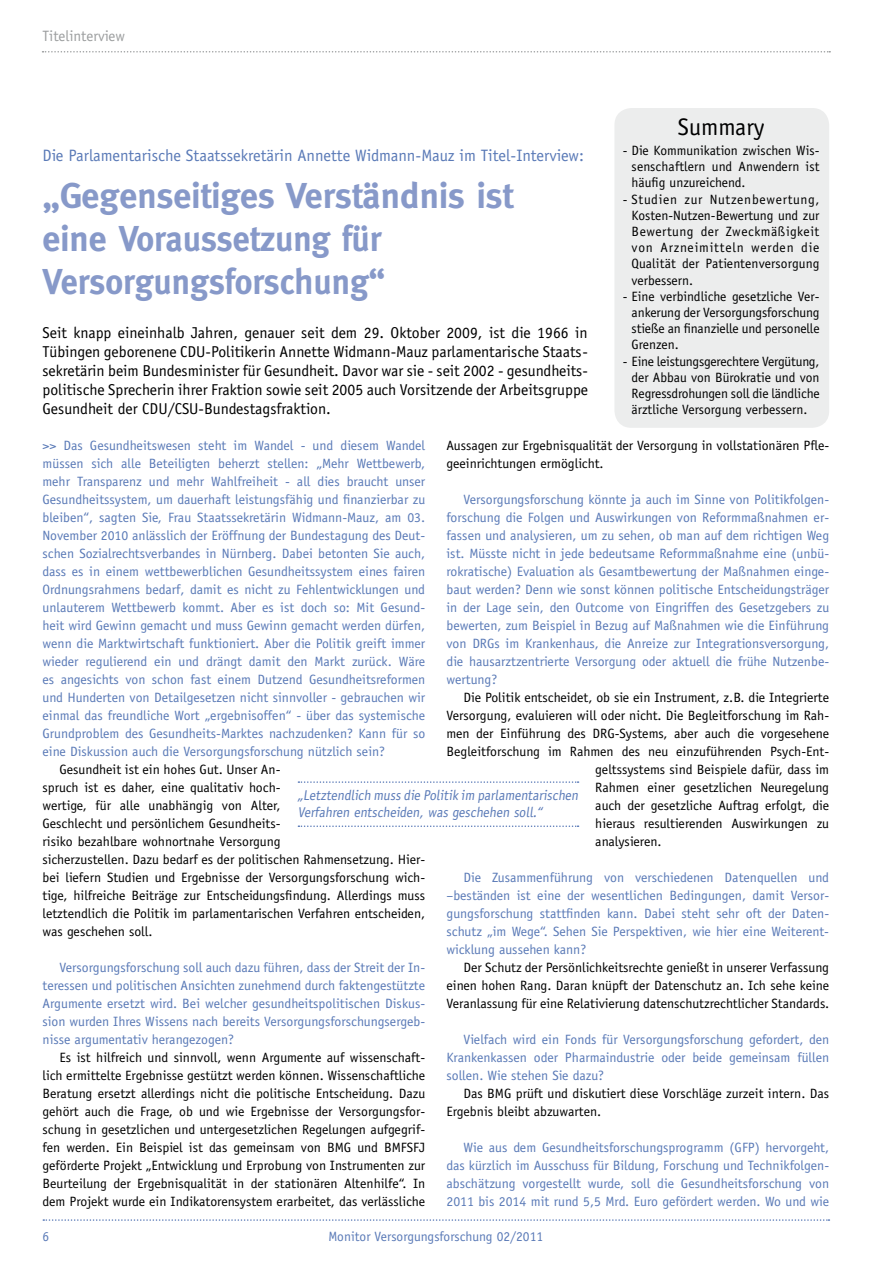
<style>
.page{position:relative;width:893px;height:1263px;background:#fff}
.page>*{position:absolute;margin:0;border:0;box-sizing:border-box;transform-origin:0 0}
.t1{font:700 36px/43.2px "Meta";color:#8799c9}
.t2{font:24px "Officina Sans";color:#000}
.t3{font:16.5px "Officina Sans";color:#5a7ab7}
.t4{font:15.75px/18.9px "Officina Sans";color:#000;text-align:justify}
.t5{font:15px "Officina Sans";color:#9c9e9f}
.t6{font:14.25px/17.1px "Officina Sans";color:#5a7ab7;scale:.96 1}
.t7{font:13.5px/18px "Officina Sans";color:#5a7ab7;text-align:justify}
.t8{font:13.5px/18px "Officina Sans";color:#000;text-align:justify}
</style>
<div class="page">
<svg style="left:43px;top:51px;width:787px;height:2px"></svg>
<svg style="left:43px;top:1219px;width:786px;height:2px"></svg>
<svg style="left:298px;top:781px;width:281px;height:2px"></svg>
<svg style="left:298px;top:825px;width:281px;height:2px"></svg>
<div style="left:614px;top:108px;width:215px;height:320px;background:#eceded;border-radius:17px"></div>
<p class="t5" style="left:43px;top:27px;width:84px">Titelinterview</p>
<h2 class="t2" style="left:678px;top:112px;width:88px">Summary</h2>
<p class="t8" style="left:632px;top:142px;width:189px;line-height:16.2px;text-indent:-9px">- Die Kommunikation zwischen Wis&shy;senschaftlern und Anwendern ist häufig unzureichend.</p>
<p class="t8" style="left:632px;top:191px;width:189px;line-height:16.2px;text-indent:-9px">- Studien zur Nutzenbewertung, Kosten-Nutzen-Bewertung und zur Bewertung der Zweckmäßigkeit von Arzneimitteln werden die Qualität der Patientenversorgung verbessern.</p>
<p class="t8" style="left:632px;top:288px;width:190px;line-height:16.2px;text-indent:-9px">- Eine verbindliche gesetzliche Ver&shy;ankerung der Versorgungsforschung stieße an finanzielle und personelle Grenzen.</p>
<p class="t8" style="left:632px;top:353px;width:189px;line-height:16.2px;text-indent:-9px">- Eine leistungsgerechtere Vergütung, der Abbau von Bürokratie und von Regressdrohungen soll die ländliche ärztliche Versorgung verbessern.</p>
<p class="t3" style="left:43px;top:145px;width:543px">Die Parlamentarische Staatssekretärin Annette Widmann-Mauz im Titel-Interview:</p>
<h1 class="t1" style="left:43px;top:174px;width:472px">„Gegenseitiges Verständnis ist eine Voraussetzung für<br>Versorgungsforschung“</h1>
<p class="t4" style="left:43px;top:323px;width:547px">Seit knapp eineinhalb Jahren, genauer seit dem 29. Oktober 2009, ist die 1966 in Tübingen geborenene CDU-Politikerin Annette Widmann-Mauz parlamentarische Staats&shy;sekretärin beim Bundesminister für Gesundheit. Davor war sie - seit 2002 - gesundheits&shy;politische Sprecherin ihrer Fraktion sowie seit 2005 auch Vorsitzende der Arbeitsgruppe Gesundheit der CDU/CSU-Bundestagsfraktion.</p>
<p class="t8" style="left:446px;top:436px;width:384px">Aussagen zur Ergebnisqualität der Versorgung in vollstationären Pfle&shy;geeinrichtungen ermöglicht.</p>
<p class="t7" style="left:446px;top:490px;width:384px;text-indent:17px">Versorgungsforschung könnte ja auch im Sinne von Politikfolgen&shy;forschung die Folgen und Auswirkungen von Reformmaßnahmen er&shy;fassen und analysieren, um zu sehen, ob man auf dem richtigen Weg ist. Müsste nicht in jede bedeutsame Reformmaßnahme eine (unbü&shy;rokratische) Evaluation als Gesamtbewertung der Maßnahmen einge&shy;baut werden? Denn wie sonst können politische Entscheidungsträger in der Lage sein, den Outcome von Eingriffen des Gesetzgebers zu bewerten, zum Beispiel in Bezug auf Maßnahmen wie die Einführung von DRGs im Krankenhaus, die Anreize zur Integrationsversorgung, die hausarztzentrierte Versorgung oder aktuell die frühe Nutzenbe&shy;wertung?</p>
<p class="t8" style="left:463px;top:688px;width:367px">Die Politik entscheidet, ob sie ein Instrument, z.B. die Integrierte</p>
<p class="t8" style="left:446px;top:706px;width:384px">Versorgung, evaluieren will oder nicht. Die Begleitforschung im Rah-</p>
<p class="t8" style="left:446px;top:724px;width:384px">men der Einführung des DRG-Systems, aber auch die vorgesehene</p>
<p class="t8" style="left:446px;top:742px;width:384px">Begleitforschung im Rahmen des neu einzuführenden Psych-Ent-</p>
<p class="t8" style="left:595px;top:760px;width:235px">geltssystems sind Beispiele dafür, dass im</p>
<p class="t8" style="left:595px;top:778px;width:235px">Rahmen einer gesetzlichen Neuregelung</p>
<p class="t8" style="left:595px;top:796px;width:235px">auch der gesetzliche Auftrag erfolgt, die</p>
<p class="t8" style="left:595px;top:814px;width:235px">hieraus resultierenden Auswirkungen zu</p>
<p class="t8" style="left:595px;top:832px;width:68px">analysieren.</p>
<p class="t7" style="left:446px;top:868px;width:384px;text-indent:17px">Die Zusammenführung von verschiedenen Datenquellen und –beständen ist eine der wesentlichen Bedingungen, damit Versor&shy;gungsforschung stattfinden kann. Dabei steht sehr oft der Daten&shy;schutz „im Wege“. Sehen Sie Perspektiven, wie hier eine Weiterent&shy;wicklung aussehen kann?</p>
<p class="t8" style="left:446px;top:958px;width:384px;text-indent:17px">Der Schutz der Persönlichkeitsrechte genießt in unserer Verfassung einen hohen Rang. Daran knüpft der Datenschutz an. Ich sehe keine Veranlassung für eine Relativierung datenschutzrechtlicher Standards.</p>
<p class="t7" style="left:446px;top:1030px;width:384px;text-indent:17px">Vielfach wird ein Fonds für Versorgungsforschung gefordert, den Krankenkassen oder Pharmaindustrie oder beide gemeinsam füllen sollen. Wie stehen Sie dazu?</p>
<p class="t8" style="left:446px;top:1084px;width:384px;text-indent:17px">Das BMG prüft und diskutiert diese Vorschläge zurzeit intern. Das<br>Ergebnis bleibt abzuwarten.</p>
<p class="t7" style="left:446px;top:1138px;width:384px;text-indent:17px">Wie aus dem Gesundheitsforschungsprogramm (GFP) hervorgeht, das kürzlich im Ausschuss für Bildung, Forschung und Technikfolgen&shy;abschätzung vorgestellt wurde, soll die Gesundheitsforschung von 2011 bis 2014 mit rund 5,5 Mrd. Euro gefördert werden. Wo und wie</p>
<p class="t7" style="left:43px;top:436px;width:384px">&gt;&gt; Das Gesundheitswesen steht im Wandel - und diesem Wandel müssen sich alle Beteiligten beherzt stellen: „Mehr Wettbewerb, mehr Transparenz und mehr Wahlfreiheit - all dies braucht unser Gesundheitssystem, um dauerhaft leistungsfähig und finanzierbar zu bleiben“, sagten Sie, Frau Staatssekretärin Widmann-Mauz, am 03.<br>November 2010 anlässlich der Eröffnung der Bundestagung des Deut&shy;schen Sozialrechtsverbandes in Nürnberg. Dabei betonten Sie auch, dass es in einem wettbewerblichen Gesundheitssystem eines fairen Ordnungsrahmens bedarf, damit es nicht zu Fehlentwicklungen und unlauterem Wettbewerb kommt. Aber es ist doch so: Mit Gesund&shy;heit wird Gewinn gemacht und muss Gewinn gemacht werden dürfen, wenn die Marktwirtschaft funktioniert. Aber die Politik greift immer wieder regulierend ein und drängt damit den Markt zurück. Wäre es angesichts von schon fast einem Dutzend Gesundheitsreformen und Hunderten von Detailgesetzen nicht sinnvoller - gebrauchen wir einmal das freundliche Wort „ergebnisoffen“ - über das systemische Grundproblem des Gesundheits-Marktes nachzudenken? Kann für so eine Diskussion auch die Versorgungsforschung nützlich sein?</p>
<p class="t8" style="left:43px;top:760px;width:384px;text-align:left;text-indent:17px">Gesundheit ist ein hohes Gut. Unser An-<br>spruch ist es daher, eine qualitativ hoch-<br>wertige, für alle unabhängig von Alter,<br>Geschlecht und persönlichem Gesundheits-<br>risiko bezahlbare wohnortnahe Versorgung<br>sicherzustellen. Dazu bedarf es der politischen Rahmensetzung. Hier&shy;bei liefern Studien und Ergebnisse der Versorgungsforschung wich&shy;tige, hilfreiche Beiträge zur Entscheidungsfindung. Allerdings muss letztendlich die Politik im parlamentarischen Verfahren entscheiden, was geschehen soll.</p>
<p class="t7" style="left:43px;top:958px;width:384px;text-indent:17px">Versorgungsforschung soll auch dazu führen, dass der Streit der In&shy;teressen und politischen Ansichten zunehmend durch faktengestützte Argumente ersetzt wird. Bei welcher gesundheitspolitischen Diskus&shy;sion wurden Ihres Wissens nach bereits Versorgungsforschungsergeb&shy;nisse argumentativ herangezogen?</p>
<p class="t8" style="left:43px;top:1048px;width:384px;text-indent:17px">Es ist hilfreich und sinnvoll, wenn Argumente auf wissenschaft&shy;lich ermittelte Ergebnisse gestützt werden können. Wissenschaftliche Beratung ersetzt allerdings nicht die politische Entscheidung. Dazu gehört auch die Frage, ob und wie Ergebnisse der Versorgungsfor&shy;schung in gesetzlichen und untergesetzlichen Regelungen aufgegrif&shy;fen werden. Ein Beispiel ist das gemeinsam von BMG und BMFSFJ geförderte Projekt „Entwicklung und Erprobung von Instrumenten zur Beurteilung der Ergebnisqualität in der stationären Altenhilfe“. In dem Projekt wurde ein Indikatorensystem erarbeitet, das verlässliche</p>
<p class="t6" style="left:298px;top:786px;width:296px">„Letztendlich muss die Politik im parlamentarischen<br>Verfahren entscheiden, was geschehen soll.“</p>
<p class="t7" style="left:43px;top:1227px;width:8px">6</p>
<p class="t7" style="left:329px;top:1227px;width:216px">Monitor Versorgungsforschung 02/2011</p>
</div>
